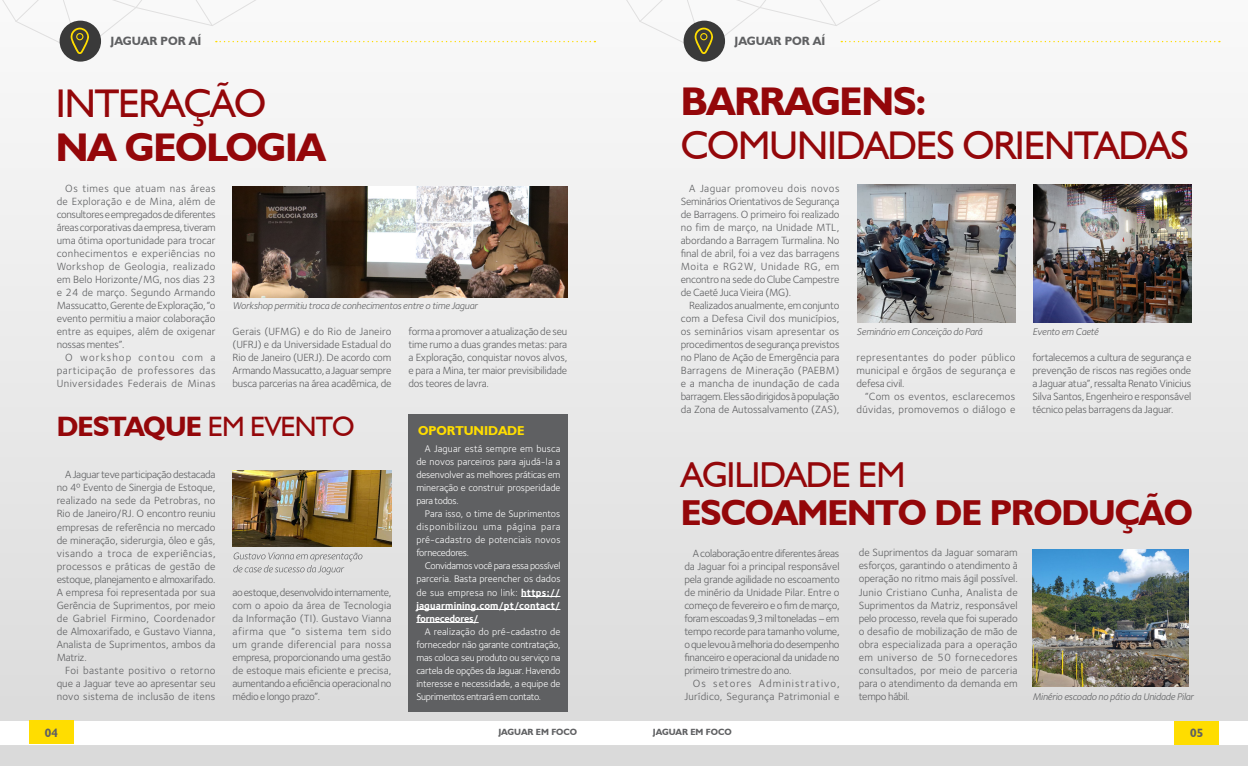
<style>
.page{position:relative;width:1248px;height:766px;background:#fff}
.page>*{position:absolute;margin:0;border:0;box-sizing:border-box;transform-origin:0 0}
.t1{font:40px "Humanist 521 BT";letter-spacing:-.03em;color:#94070a}
.t2{font:700 40px "Humanist 521 BT";letter-spacing:-.03em;color:#94070a}
.t3{font:700 36px "Humanist 521 BT";letter-spacing:-.03em;color:#94070a}
.t4{font:36px "Humanist 521 BT";letter-spacing:-.03em;color:#94070a}
.t5{font:700 28px "Humanist 521 BT";letter-spacing:-.03em;color:#94070a}
.t6{font:700 12.9px "Humanist 521 BT";color:#fd0}
.t7{font:700 12px "Humanist 521 BT";color:#5f6062}
.t8{font:10.8px/13px "Foundry Sterling";letter-spacing:-.01em;color:#5f6062;text-align:justify}
.t9{font:10.8px/13px "Foundry Sterling";letter-spacing:.025em;color:#5f6062;text-align:right}
.t10{font:10px/13px "Foundry Sterling";color:#fff;text-align:justify}
.t11{font:italic 10px "Foundry Sterling";letter-spacing:-.02em;color:#5f6062}
.t12{font:700 9px "Humanist 521 BT";color:#5f6062}
.s1{font-weight:700}
.s2{font-weight:400}
</style>
<div class="page">
<div style="left:0;top:0;width:624px;height:765px;background:linear-gradient(to bottom,#f9f9f9,#dadad9)"></div>
<div style="left:60px;top:21px;width:41px;height:41px;background:#3a3a3a;border-radius:50%"></div>
<div style="left:0;top:721px;width:630px;height:23px;background:#fff"></div>
<div style="left:624px;top:0;width:623px;height:765px;background:linear-gradient(to bottom,#f9f9f9,#dadad9)"></div>
<div style="left:683px;top:21px;width:42px;height:41px;background:#3a3a3a;border-radius:50%"></div>
<div style="left:624px;top:721px;width:623px;height:23px;background:#fff"></div>
<svg style="left:0;top:0;width:595px;height:54px"></svg>
<div style="left:29px;top:720px;width:45px;height:23px;background:#fd0"></div>
<svg style="left:624px;top:0;width:595px;height:54px"></svg>
<div style="left:1174px;top:721px;width:44px;height:23px;background:#fd0"></div>
<div style="left:408px;top:414px;width:159px;height:297px;background:#5f6062"></div>
<img style="left:232px;top:186px;width:335px;height:111px">
<img style="left:857px;top:185px;width:158px;height:137px">
<img style="left:1032px;top:185px;width:159px;height:137px">
<img style="left:1032px;top:549px;width:156px;height:137px">
<svg style="left:233px;top:552px;width:129px;height:22px;background:#d1d1d1"></svg>
<img style="left:232px;top:471px;width:159px;height:75px">
<hr style="left:521px;top:596px;width:39px;height:1px;background:#fff">
<hr style="left:416px;top:609px;width:144px;height:1px;background:#fff">
<hr style="left:416px;top:622px;width:62px;height:1px;background:#fff">
<p class="t7" style="left:111px;top:34px;width:92px">JAGUAR POR AÍ</p>
<h1 class="t1" style="left:56px;top:79px;width:212px">INTERAÇÃO</h1>
<h1 class="t2" style="left:56px;top:122px;width:271px">NA GEOLOGIA</h1>
<p class="t8" style="left:57px;top:182px;width:160px;text-indent:8px">Os times que atuam nas áreas de Exploração e de Mina, além de consultores e empregados de diferentes áreas corporativas da empresa, tiveram uma ótima oportunidade para trocar conhecimentos e experiências no Workshop de Geologia, realizado em Belo Horizonte/MG, nos dias 23 e 24 de março. Segundo Armando Massucatto, Gerente de Exploração, “o evento permitiu a maior colaboração entre as equipes, além de oxigenar nossas mentes”.</p>
<p class="t8" style="left:57px;top:351px;width:160px;text-indent:8px">O workshop contou com a participação de professores das Universidades Federais de Minas</p>
<p class="t11" style="left:232px;top:300px;width:246px">Workshop permitiu troca de conhecimentos entre o time Jaguar</p>
<p class="t8" style="left:232px;top:325px;width:160px">Gerais (UFMG) e do Rio de Janeiro (UFRJ) e da Universidade Estadual do Rio de Janeiro (UERJ). De acordo com Armando Massucatto, a Jaguar sempre busca parcerias na área acadêmica, de</p>
<p class="t8" style="left:408px;top:325px;width:160px">forma a promover a atualização de seu time rumo a duas grandes metas: para a Exploração, conquistar novos alvos, e para a Mina, ter maior previsibilidade dos teores de lavra.</p>
<p class="t6" style="left:418px;top:422px;width:108px">OPORTUNIDADE</p>
<p class="t10" style="left:416px;top:442px;width:146px;text-indent:8px">A Jaguar está sempre em busca de novos parceiros para ajudá-la a desenvolver as melhores práticas em mineração e construir prosperidade para todos.</p>
<p class="t10" style="left:416px;top:507px;width:146px;text-indent:8px">Para isso, o time de Suprimentos disponibilizou uma página para pré-cadastro de potenciais novos fornecedores.</p>
<p class="t10" style="left:416px;top:559px;width:146px;text-indent:8px">Convidamos você para essa possível parceria. Basta preencher os dados de sua empresa no link: <span class="s1">https:// jaguarmining.com/pt/contact/ fornecedores/</span></p>
<p class="t10" style="left:416px;top:624px;width:146px;text-indent:8px">A realização do pré-cadastro de fornecedor não garante contratação, mas coloca seu produto ou serviço na cartela de opções da Jaguar. Havendo interesse e necessidade, a equipe de Suprimentos entrará em contato.</p>
<h3 class="t5" style="left:57px;top:408px;width:299px">DESTAQUE <span class="s2">EM EVENTO</span></h3>
<p class="t8" style="left:57px;top:468px;width:160px;text-indent:8px">A Jaguar teve participação destacada no 4º Evento de Sinergia de Estoque, realizado na sede da Petrobras, no Rio de Janeiro/RJ. O encontro reuniu empresas de referência no mercado de mineração, siderurgia, óleo e gás, visando a troca de experiências, processos e práticas de gestão de estoque, planejamento e almoxarifado.<br>A empresa foi representada por sua Gerência de Suprimentos, por meio de Gabriel Firmino, Coordenador de Almoxarifado, e Gustavo Vianna, Analista de Suprimentos, ambos da Matriz.</p>
<p class="t8" style="left:57px;top:663px;width:160px;text-indent:8px">Foi bastante positivo o retorno que a Jaguar teve ao apresentar seu novo sistema de inclusão de itens</p>
<p class="t8" style="left:232px;top:585px;width:160px">ao estoque, desenvolvido internamente, com o apoio da área de Tecnologia da Informação (TI). Gustavo Vianna afirma que “o sistema tem sido um grande diferencial para nossa empresa, proporcionando uma gestão de estoque mais eficiente e precisa, aumentando a eficiência operacional no médio e longo prazo”.</p>
<p class="t7" style="left:734px;top:34px;width:92px">JAGUAR POR AÍ</p>
<h1 class="t2" style="left:680px;top:77px;width:247px">BARRAGENS:</h1>
<h1 class="t1" style="left:680px;top:120px;width:509px">COMUNIDADES ORIENTADAS</h1>
<p class="t8" style="left:680px;top:182px;width:160px;text-indent:8px">A Jaguar promoveu dois novos Seminários Orientativos de Segurança de Barragens. O primeiro foi realizado no fim de março, na Unidade MTL, abordando a Barragem Turmalina. No final de abril, foi a vez das barragens Moita e RG2W, Unidade RG, em encontro na sede do Clube Campestre de Caeté Juca Vieira (MG).</p>
<p class="t8" style="left:680px;top:299px;width:160px;text-indent:8px">Realizados anualmente, em conjunto com a Defesa Civil dos municípios, os seminários visam apresentar os procedimentos de segurança previstos no Plano de Ação de Emergência para Barragens de Mineração (PAEBM) e a mancha de inundação de cada barragem. Eles são dirigidos à população da Zona de Autossalvamento (ZAS),</p>
<p class="t11" style="left:856px;top:326px;width:127px">Seminário em Conceição do Pará</p>
<p class="t11" style="left:1032px;top:326px;width:68px">Evento em Caeté</p>
<p class="t8" style="left:856px;top:351px;width:160px">representantes do poder público municipal e órgãos de segurança e defesa civil.</p>
<p class="t9" style="left:856px;top:390px;width:160px">“Com os eventos, esclarecemos dúvidas, promovemos o diálogo e</p>
<p class="t8" style="left:1032px;top:351px;width:160px">fortalecemos a cultura de segurança e prevenção de riscos nas regiões onde a Jaguar atua”, ressalta Renato Vinicius Silva Santos, Engenheiro e responsável técnico pelas barragens da Jaguar.</p>
<h2 class="t4" style="left:680px;top:452px;width:226px">AGILIDADE EM</h2>
<h2 class="t3" style="left:680px;top:490px;width:513px">ESCOAMENTO DE PRODUÇÃO</h2>
<p class="t8" style="left:684px;top:546px;width:157px;text-indent:8px">A colaboração entre diferentes áreas da Jaguar foi a principal responsável pela grande agilidade no escoamento de minério da Unidade Pilar. Entre o começo de fevereiro e o fim de março, foram escoadas 9,3 mil toneladas – em tempo recorde para tamanho volume, o que levou à melhoria do desempenho financeiro e operacional da unidade no primeiro trimestre do ano.</p>
<p class="t9" style="left:684px;top:676px;width:157px">Os setores Administrativo,<br>Jurídico, Segurança Patrimonial e</p>
<p class="t8" style="left:858px;top:546px;width:160px">de Suprimentos da Jaguar somaram esforços, garantindo o atendimento à operação no ritmo mais ágil possível.<br>Junio Cristiano Cunha, Analista de Suprimentos da Matriz, responsável pelo processo, revela que foi superado o desafio de mobilização de mão de obra especializada para a operação em universo de 50 fornecedores consultados, por meio de parceria para o atendimento da demanda em tempo hábil.</p>
<p class="t11" style="left:1032px;top:690px;width:163px">Minério escoado no pátio da Unidade Pilar</p>
<p class="t7" style="left:45px;top:724px;width:15px">04</p>
<p class="t12" style="left:498px;top:725px;width:80px">JAGUAR EM FOCO</p>
<p class="t12" style="left:652px;top:725px;width:80px">JAGUAR EM FOCO</p>
<p class="t7" style="left:1189px;top:725px;width:15px">05</p>
</div>
